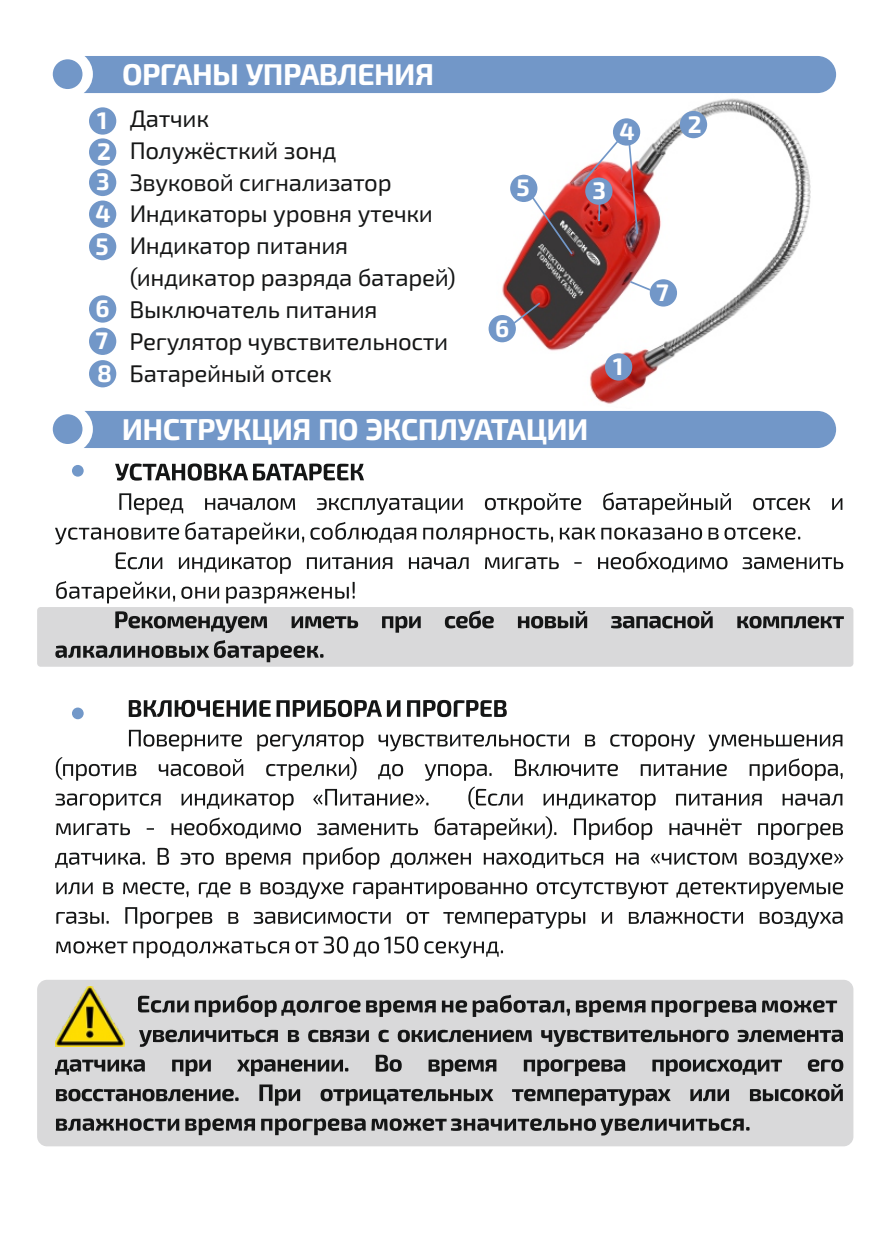
<style>
.page{position:relative;width:893px;height:1259px;background:#fff}
.page>*{position:absolute;margin:0;border:0;box-sizing:border-box;transform-origin:0 0}
.t1{font:700 30px "Exo 2.0";letter-spacing:-.02em;color:#fff}
.t2{font:24px/32.1px "Exo 2.0";letter-spacing:-.015em;color:#151616}
.t3{font:700 24px/31.5px "Exo 2.0";color:#fff}
</style>
<div class="page">
<div style="left:37px;top:607px;width:816px;height:60px;background:#d9d9da;border-radius:4px"></div>
<div style="left:37px;top:979px;width:816px;height:167px;background:#d9d9da;border-radius:10px"></div>
<img style="left:497px;top:93px;width:314px;height:311px">
<div style="left:53px;top:56px;width:783px;height:37px;background:#7297c8"></div>
<div style="left:53px;top:411px;width:783px;height:37px;background:#7297c8"></div>
<div style="left:89px;top:107px;width:27px;height:28px;background:#7297c8;border-radius:50%"></div>
<div style="left:89px;top:138px;width:27px;height:28px;background:#7297c8;border-radius:50%"></div>
<div style="left:89px;top:169px;width:27px;height:27px;background:#7297c8;border-radius:50%"></div>
<div style="left:89px;top:200px;width:27px;height:28px;background:#7297c8;border-radius:50%"></div>
<div style="left:89px;top:233px;width:27px;height:27px;background:#7297c8;border-radius:50%"></div>
<div style="left:89px;top:295px;width:27px;height:28px;background:#7297c8;border-radius:50%"></div>
<div style="left:89px;top:328px;width:27px;height:27px;background:#7297c8;border-radius:50%"></div>
<div style="left:89px;top:360px;width:27px;height:27px;background:#7297c8;border-radius:50%"></div>
<svg style="left:56px;top:710px;width:787px;height:425px"></svg>
<svg style="left:115px;top:662px;width:722px;height:355px"></svg>
<svg style="left:55px;top:498px;width:789px;height:164px"></svg>
<svg style="left:55px;top:498px;width:787px;height:46px"></svg>
<svg style="left:115px;top:463px;width:685px;height:77px"></svg>
<div style="left:72px;top:707px;width:12px;height:12px;background:#7298c9;border-radius:50%"></div>
<div style="left:72px;top:465px;width:12px;height:11px;background:#7298c9;border-radius:50%"></div>
<img style="left:55px;top:986px;width:69px;height:60px">
<div style="left:605px;top:353px;width:27px;height:27px;background:#7297c8;border-radius:50%"></div>
<div style="left:680px;top:111px;width:27px;height:27px;background:#7297c8;border-radius:50%"></div>
<div style="left:510px;top:175px;width:27px;height:27px;background:#7297c8;border-radius:50%"></div>
<div style="left:489px;top:315px;width:27px;height:27px;background:#7297c8;border-radius:50%"></div>
<div style="left:650px;top:279px;width:27px;height:27px;background:#7297c8;border-radius:50%"></div>
<svg style="left:529px;top:194px;width:45px;height:62px"></svg>
<svg style="left:510px;top:301px;width:32px;height:26px"></svg>
<svg style="left:628px;top:279px;width:24px;height:13px"></svg>
<div style="left:613px;top:118px;width:27px;height:28px;background:#7297c8;border-radius:50%"></div>
<img style="left:581px;top:137px;width:58px;height:98px">
<p class="t3" style="left:95px;top:107px;width:17px">1<br>12<br>3<br>4<br>5</p>
<p class="t3" style="left:95px;top:295px;width:18px;line-height:32.4px">6<br>7<br>8</p>
<p class="t1" style="left:122px;top:64px;width:314px">ОРГАНЫ УПРАВЛЕНИЯ</p>
<p class="t2" style="left:130px;top:104px;width:328px">Датчик<br>Полужёсткий зонд<br>Звуковой сигнализатор<br>Индикаторы уровня утечки<br>Индикатор питания (индикатор разряда батарей)<br>Выключатель питания<br>Регулятор чувствительности<br>Батарейный отсек</p>
<p class="t1" style="left:122px;top:418px;width:468px">ИНСТРУКЦИЯ ПО ЭКСПЛУАТАЦИИ</p>
<p class="t3" style="left:517px;top:174px;width:15px">5</p>
<p class="t3" style="left:592px;top:177px;width:15px">3</p>
<p class="t3" style="left:495px;top:315px;width:16px">6</p>
<p class="t3" style="left:619px;top:118px;width:17px">4</p>
<p class="t3" style="left:613px;top:353px;width:12px">1</p>
<p class="t3" style="left:688px;top:110px;width:15px">12</p>
<p class="t3" style="left:656px;top:279px;width:14px">7</p>
</div>
